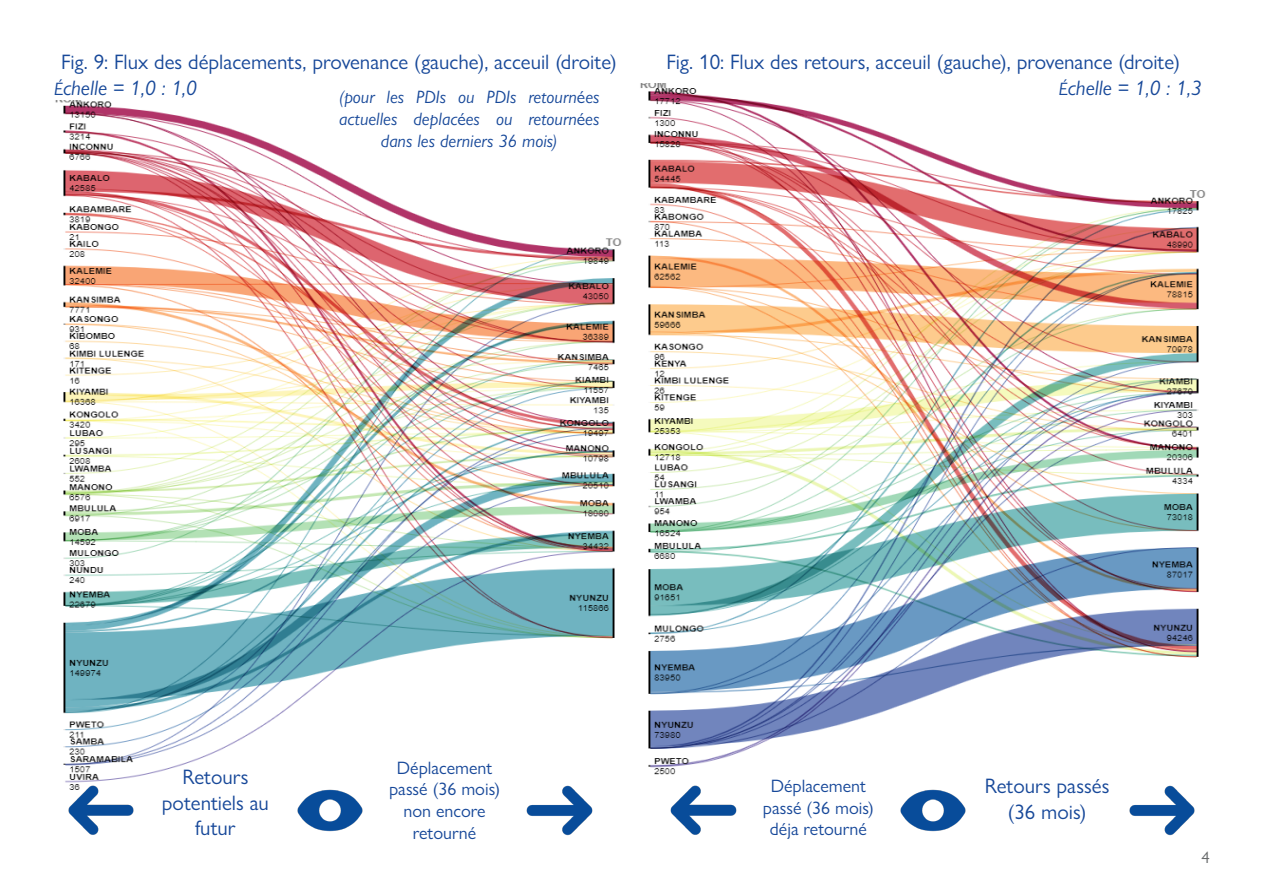
<style>
.page{position:relative;width:1263px;height:893px;background:#fff}
.page>*{position:absolute;margin:0;border:0;box-sizing:border-box;transform-origin:0 0}
.t1{font:21px/25.2px "Gill Sans Nova";color:#174899;text-align:center}
.t2{font:italic 21px "Gill Sans Nova";color:#174899}
.t3{font:italic 18px/21.6px "Gill Sans Nova";color:#174899;text-align:center}
.t4{font:18px/21.6px "Gill Sans Nova";color:#174899;text-align:center}
.t5{font:16.5px "Gill Sans Nova";color:#686a6b}
.s1{font-size:18px}
.s2{font-style:normal}
</style>
<div class="page">
<img style="left:55px;top:101px;width:567px;height:678px">
<img style="left:640px;top:83px;width:566px;height:691px">
<div style="left:1052px;top:80px;width:157px;height:21px;background:#fff"></div>
<img style="left:900px;top:789px;width:66px;height:43px">
<img style="left:1129px;top:785px;width:66px;height:51px">
<img style="left:670px;top:785px;width:67px;height:50px">
<img style="left:297px;top:789px;width:66px;height:43px">
<img style="left:526px;top:785px;width:67px;height:51px">
<img style="left:65px;top:779px;width:69px;height:56px">
<p class="t1" style="left:61px;top:49px;width:557px">Fig. 9: Flux des déplacements, provenance (gauche), acceuil (droite)</p>
<p class="t1" style="left:666px;top:49px;width:515px">Fig. 10: Flux des retours, acceuil (gauche), provenance (droite)</p>
<p class="t2" style="left:54px;top:75px;width:145px"><span class="s1">É</span>chelle = 1,0 : 1,0</p>
<p class="t2" style="left:1059px;top:75px;width:145px"><span class="s1">É</span>chelle = 1,0 : 1,3</p>
<p class="t3" style="left:339px;top:86px;width:262px">(pour les PDIs ou PDIs retourn<span class="s2">é</span>es actuelles deplac<span class="s2">é</span>es ou retourn<span class="s2">é</span>es dans les derniers 36 mois)</p>
<p class="t1" style="left:162px;top:764px;width:109px">Retours potentiels au futur</p>
<p class="t4" style="left:389px;top:757px;width:112px">Déplacement passé (36 mois) non encore retourné</p>
<p class="t4" style="left:763px;top:775px;width:112px">Déplacement passé (36 mois) déja retourné</p>
<p class="t1" style="left:985px;top:773px;width:126px">Retours passés (36 mois)</p>
<p class="t5" style="left:1201px;top:847px;width:10px">4</p>
</div>
